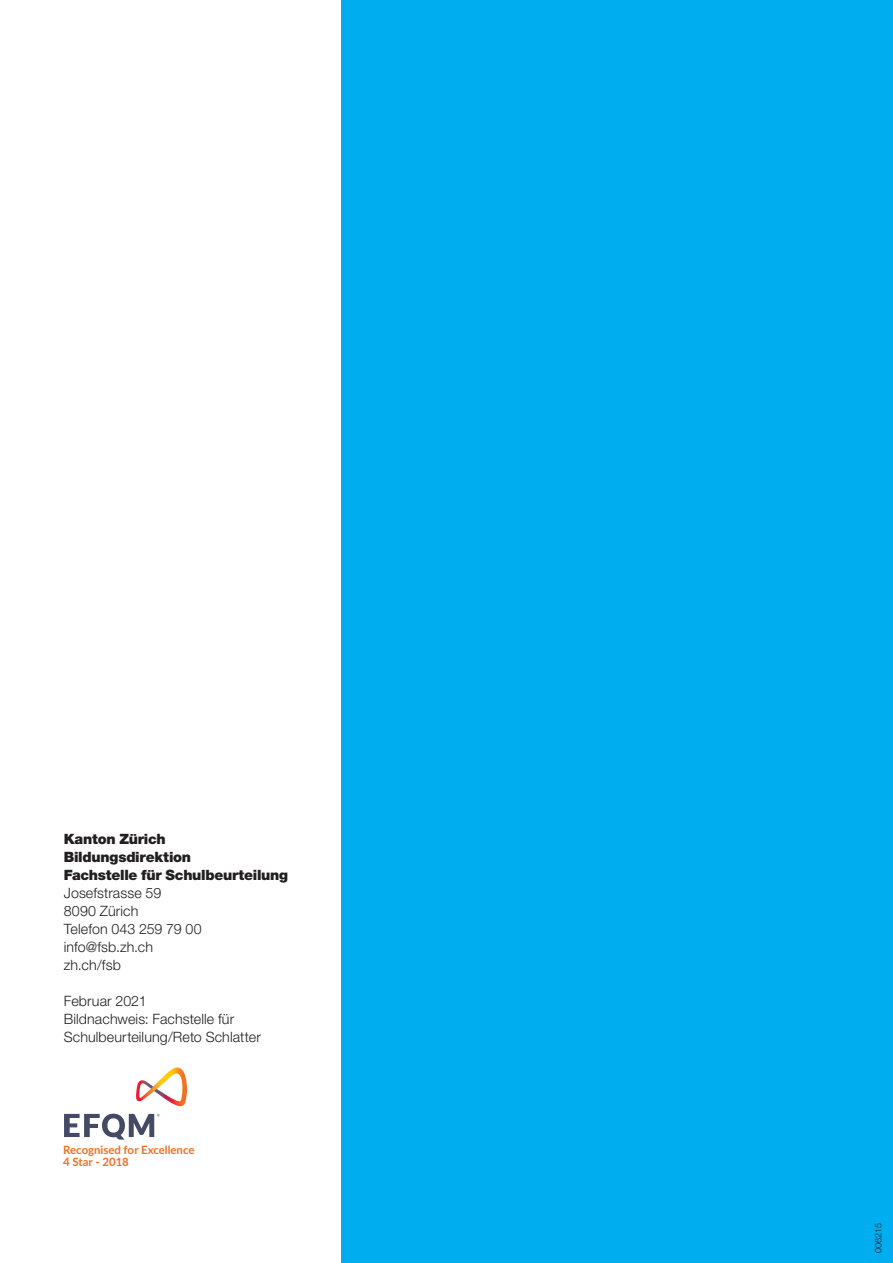
<style>
.page{position:relative;width:893px;height:1263px;background:#fff}
.page>*{position:absolute;margin:0;border:0;box-sizing:border-box;transform-origin:0 0}
.t1{font:300 14.25px "Helvetica Neue LT Std";letter-spacing:.01em;color:#231f20}
.t2{font:900 14.25px "Helvetica Neue LT Std";letter-spacing:-.02em;color:#231f20}
.t3{font:700 11.4px/11.6px "Lato";color:#f36e21}
.t4{font:300 9px "Helvetica Neue LT Std";letter-spacing:.015em;color:#231f20}
</style>
<div class="page">
<div style="left:341px;top:0;width:552px;height:1263px;background:#00aeef"></div>
<svg style="left:64px;top:1114px;width:96px;height:25px"></svg>
<svg style="left:136px;top:1067px;width:51px;height:39px"></svg>
<p class="t2" style="left:64px;top:830px;width:103px">Kanton Zürich</p>
<p class="t2" style="left:64px;top:848px;width:129px">Bildungsdirektion</p>
<p class="t2" style="left:64px;top:866px;width:226px">Fachstelle für Schulbeurteilung</p>
<p class="t1" style="left:64px;top:884px;width:99px">Josefstrasse 59</p>
<p class="t1" style="left:64px;top:902px;width:76px">8090 Zürich</p>
<p class="t1" style="left:64px;top:920px;width:139px">Telefon 043 259 79 00</p>
<p class="t1" style="left:64px;top:938px;width:91px">info@fsb.zh.ch</p>
<p class="t1" style="left:64px;top:956px;width:59px">zh.ch/fsb</p>
<p class="t1" style="left:64px;top:992px;width:84px">Februar 2021</p>
<p class="t1" style="left:64px;top:1010px;width:172px">Bildnachweis: Fachstelle für</p>
<p class="t1" style="left:64px;top:1028px;width:199px">Schulbeurteilung/Reto Schlatter</p>
<p class="t3" style="left:63px;top:1144px;width:133px">Recognised for Excellence<br>4 Star - 2018</p>
<p class="t4" style="left:873px;top:1253px;width:32px;rotate:-90deg">006215</p>
</div>
